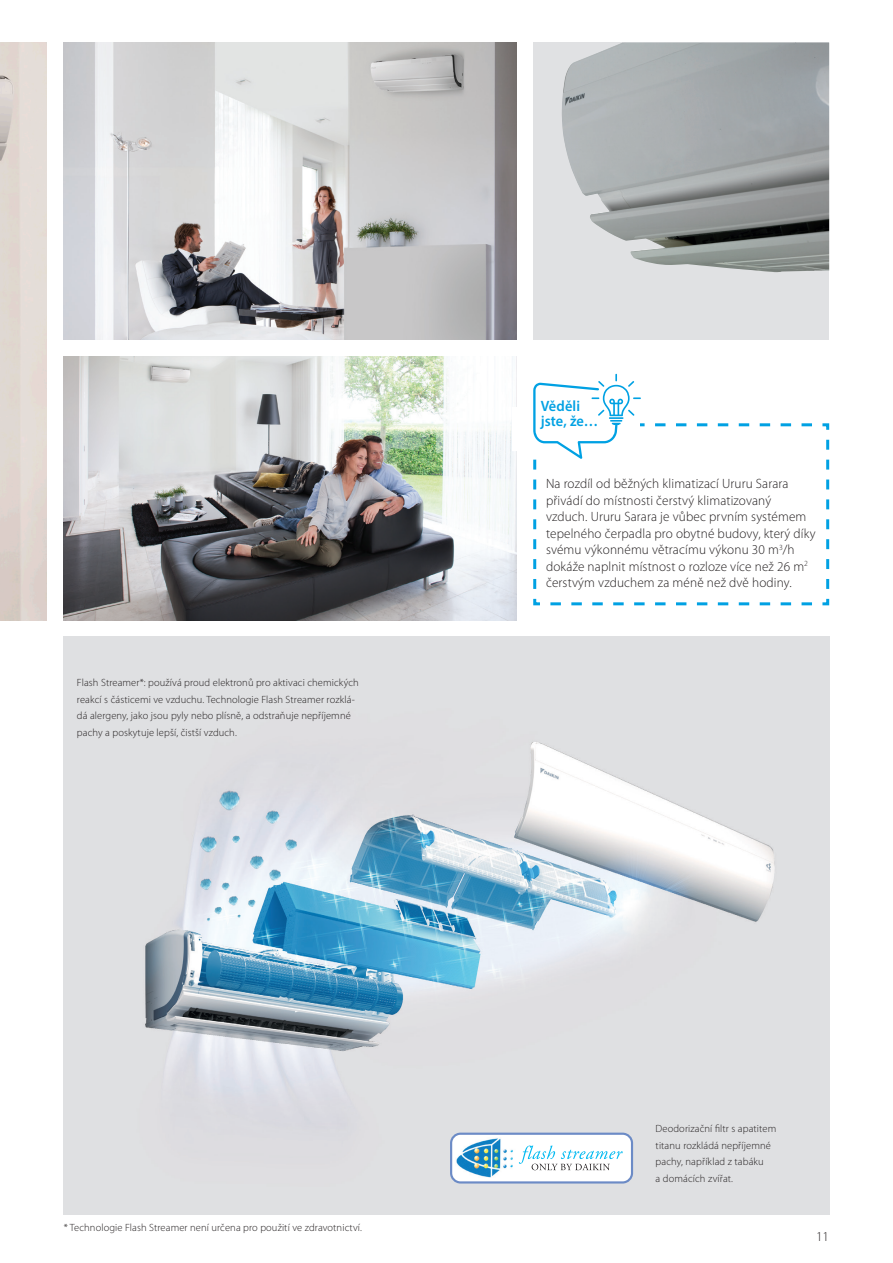
<style>
.page{position:relative;width:893px;height:1263px;background:#fff}
.page>*{position:absolute;margin:0;border:0;box-sizing:border-box;transform-origin:0 0}
.body_text{font:600 15px "Myriad Pro";letter-spacing:.01em;color:#00a1e3;scale:.96 1}
.body_text-2{font:300 13.5px/16.5px "Myriad Pro";letter-spacing:.01em;color:#231f20}
.body_text-3{font:300 10.5px/16.5px "Myriad Pro";letter-spacing:.01em;color:#231f20}
</style>
<div class="page">
<img style="left:0;top:43px;width:47px;height:577px">
<img style="left:64px;top:43px;width:452px;height:297px">
<img style="left:64px;top:356px;width:452px;height:264px">
<svg style="left:533px;top:423px;width:297px;height:183px"></svg>
<div style="left:512px;top:407px;width:127px;height:43px;background:#fff"></div>
<svg style="left:533px;top:374px;width:279px;height:220px"></svg>
<img style="left:64px;top:637px;width:765px;height:577px">
<div style="left:451px;top:1134px;width:181px;height:48px;background:#fff;border-radius:9px"></div>
<div style="left:450px;top:1132px;width:183px;height:51px;border:2px solid #6c8bc6;border-radius:9px"></div>
<svg style="left:519px;top:1145px;width:104px;height:25px"></svg>
<img style="left:456px;top:1138px;width:57px;height:39px">
<div style="left:533px;top:43px;width:296px;height:297px;background:#e0e1e3"></div>
<img style="left:562px;top:43px;width:267px;height:229px">
<p class="body_text-3" style="left:77px;top:674px;width:283px">Flash Streamer*: používá proud elektronů pro aktivaci chemických reakcí s částicemi ve vzduchu. Technologie Flash Streamer rozklá&shy;dá alergeny, jako jsou pyly nebo plísně, a odstraňuje nepříjemné pachy a poskytuje lepší, čistší vzduch.</p>
<p class="body_text-3" style="left:64px;top:1219px;width:300px">* Technologie Flash Streamer není určena pro použití ve zdravotnictví.</p>
<p class="body_text" style="left:541px;top:397px;width:43px">Věděli</p>
<p class="body_text" style="left:541px;top:412px;width:62px">jste, že…</p>
<p class="body_text-2" style="left:546px;top:475px;width:271px">Na rozdíl od běžných klimatizací Ururu Sarara přivádí do místnosti čerstvý klimatizovaný vzduch. Ururu Sarara je vůbec prvním systémem tepelného čerpadla pro obytné budovy, který díky svému výkonnému větracímu výkonu 30 m<sup>3</sup>/h dokáže naplnit místnost o rozloze více než 26 m<sup>2 </sup>čerstvým vzduchem za méně než dvě hodiny.</p>
<p class="body_text-3" style="left:656px;top:1120px;width:122px">Deodorizační filtr s apatitem titanu rozkládá nepříjemné pachy, například z tabáku<br>a domácích zvířat.</p>
<p class="body_text-2" style="left:816px;top:1228px;width:15px">11</p>
</div>
